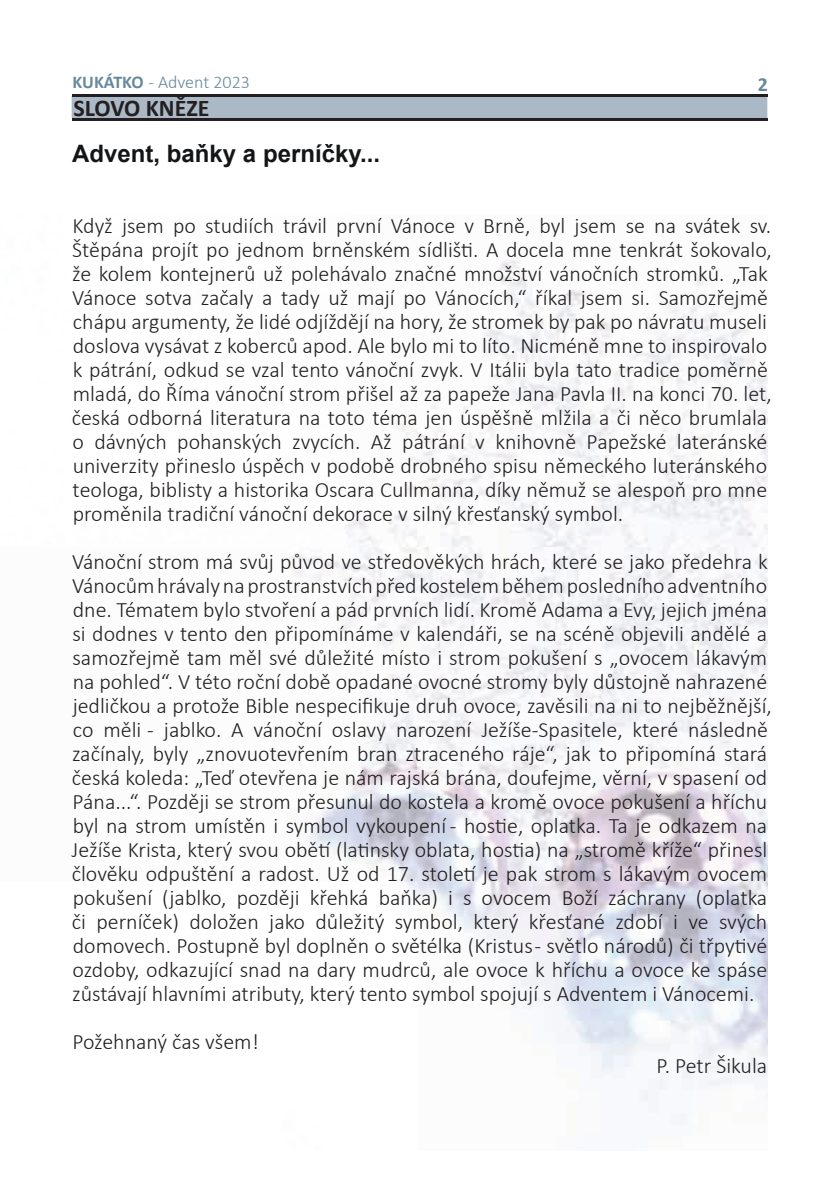
<style>
.page{position:relative;width:840px;height:1191px;background:#fff}
.page>*{position:absolute;margin:0;border:0;box-sizing:border-box;transform-origin:0 0}
.t1{font:700 24px "Arial";color:#131517}
.t2{font:700 24px "Calibri";letter-spacing:-.005em;color:#231f20}
.t3{font:300 22px/24px "Calibri";color:#231f20}
.t4{font:700 20px "Calibri";color:#68899d}
.t5{font:300 18px "Calibri";color:#68899d}
.s1{font-weight:700}
</style>
<div class="page">
<img style="left:290px;top:260px;width:476px;height:865px">
<div style="left:71px;top:94px;width:697px;height:26px;background:#aab9c5"></div>
<hr style="left:72px;top:94px;width:695px;height:2px;background:#231f20">
<hr style="left:72px;top:118px;width:695px;height:2px;background:#231f20">
<p class="t5" style="left:73px;top:71px;width:179px"><span class="s1">KUKÁTKO</span> - Advent 2023</p>
<p class="t2" style="left:73px;top:91px;width:137px">SLOVO KNĚZE</p>
<p class="t1" style="left:72px;top:137px;width:309px">Advent, baňky a perníčky...</p>
<p class="t4" style="left:757px;top:70px;width:12px">2</p>
<p class="t3" style="left:72px;top:213px;width:701px">Když jsem po studiích trávil první Vánoce v Brně, byl jsem se na svátek sv.<br>Štěpána projít po jednom brněnském sídlišti. A docela mne tenkrát šokovalo, že kolem kontejnerů už polehávalo značné množství vánočních stromků. „Tak Vánoce sotva začaly a tady už mají po Vánocích,“ říkal jsem si. Samozřejmě chápu argumenty, že lidé odjíždějí na hory, že stromek by pak po návratu museli doslova vysávat z koberců apod. Ale bylo mi to líto. Nicméně mne to inspirovalo k pátrání, odkud se vzal tento vánoční zvyk. V Itálii byla tato tradice poměrně mladá, do Říma vánoční strom přišel až za papeže Jana Pavla II. na konci 70. let, česká odborná literatura na toto téma jen úspěšně mlžila a či něco brumlala o dávných pohanských zvycích. Až pátrání v knihovně Papežské lateránské univerzity přineslo úspěch v podobě drobného spisu německého luteránského teologa, biblisty a historika Oscara Cullmanna, díky němuž se alespoň pro mne proměnila tradiční vánoční dekorace v silný křesťanský symbol.</p>
<p class="t3" style="left:71px;top:549px;width:701px">Vánoční strom má svůj původ ve středověkých hrách, které se jako předehra k Vánocům hrávaly na prostranstvích před kostelem během posledního adventního dne. Tématem bylo stvoření a pád prvních lidí. Kromě Adama a Evy, jejich jména si dodnes v tento den připomínáme v kalendáři, se na scéně objevili andělé a samozřejmě tam měl své důležité místo i strom pokušení s „ovocem lákavým na pohled“. V této roční době opadané ovocné stromy byly důstojně nahrazené jedličkou a protože Bible nespecifikuje druh ovoce, zavěsili na ni to nejběžnější, co měli - jablko. A vánoční oslavy narození Ježíše-Spasitele, které následně začínaly, byly „znovuotevřením bran ztraceného ráje“, jak to připomíná stará česká koleda: „Teď otevřena je nám rajská brána, doufejme, věrní, v spasení od Pána...“. Později se strom přesunul do kostela a kromě ovoce pokušení a hříchu byl na strom umístěn i symbol vykoupení - hostie, oplatka. Ta je odkazem na Ježíše Krista, který svou obětí (latinsky oblata, hostia) na „stromě kříže“ přinesl člověku odpuštění a radost. Už od 17. století je pak strom s lákavým ovocem pokušení (jablko, později křehká baňka) i s ovocem Boží záchrany (oplatka či perníček) doložen jako důležitý symbol, který křesťané zdobí i ve svých domovech. Postupně byl doplněn o světélka (Kristus - světlo národů) či třpytivé ozdoby, odkazující snad na dary mudrců, ale ovoce k hříchu a ovoce ke spáse zůstávají hlavními atributy, který tento symbol spojují s Adventem i Vánocemi.</p>
<p class="t3" style="left:72px;top:1029px;width:188px">Požehnaný čas všem!</p>
<p class="t3" style="left:656px;top:1053px;width:112px">P. Petr Šikula</p>
</div>
